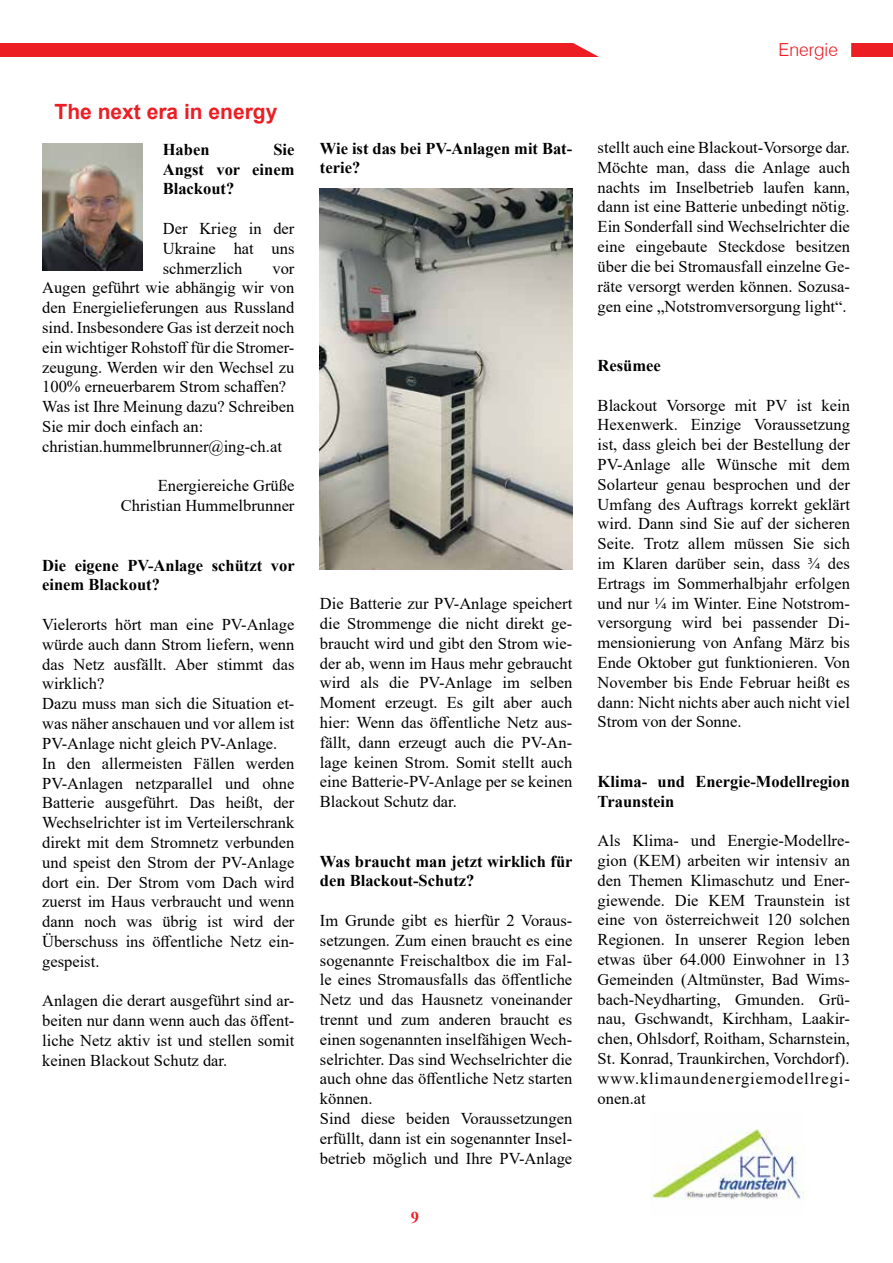
<style>
.page{position:relative;width:893px;height:1263px;background:#fff}
.page>*{position:absolute;margin:0;border:0;box-sizing:border-box;transform-origin:0 0}
.t1{font:700 21px "Arial";color:#ed1d24}
.t2{font:300 18px "Swiss 721 BT";color:#ed1d24}
.t3{font:16.5px/19.8px "Times New Roman";color:#000;text-align:justify}
.t4{font:700 16.5px/19.8px "Times New Roman";color:#000}
.t5{font:700 16.5px "Times New Roman";color:#ed1d24}
</style>
<div class="page">
<div style="left:0;top:43px;width:893px;height:13px;background:#ed1d24"></div>
<div style="left:569px;top:43px;width:282px;height:14px;background:#fff"></div>
<img style="left:650px;top:1129px;width:155px;height:71px">
<img style="left:320px;top:188px;width:252px;height:382px">
<img style="left:42px;top:144px;width:101px;height:127px">
<p class="t1" style="left:55px;top:97px;width:224px">The next era in energy</p>
<p class="t4" style="left:163px;top:139px;width:48px">Haben</p>
<p class="t4" style="left:163px;top:139px;width:133px;text-align:justify;text-indent:111px">Sie Angst vor einem Blackout?</p>
<p class="t3" style="left:163px;top:218px;width:133px">Der Krieg in der Ukraine hat uns schmerzlich</p>
<p class="t3" style="left:42px;top:258px;width:254px;text-align:left;text-indent:230px">vor<br>Augen geführt wie abhängig wir von den Energielieferungen aus Russland sind. Insbesondere Gas ist derzeit noch ein wichtiger Rohstoff für die Stromer&shy;zeugung. Werden wir den Wechsel zu<br>100% erneuerbarem Strom schaffen?<br>Was ist Ihre Meinung dazu? Schreiben<br>Sie mir doch einfach an: christian.hummelbrunner@ing-ch.at</p>
<p class="t3" style="left:121px;top:475px;width:175px;text-align:right">Energiereiche Grüße<br>Christian Hummelbrunner</p>
<p class="t4" style="left:42px;top:555px;width:254px">Die eigene PV-Anlage schützt vor einem Blackout?</p>
<p class="t3" style="left:42px;top:614px;width:254px;text-align:left">Vielerorts hört man eine PV-Anlage würde auch dann Strom liefern, wenn das Netz ausfällt. Aber stimmt das wirklich?<br>Dazu muss man sich die Situation et&shy;was näher anschauen und vor allem ist<br>PV-Anlage nicht gleich PV-Anlage.<br>In den allermeisten Fällen werden<br>PV-Anlagen netzparallel und ohne<br>Batterie ausgeführt. Das heißt, der<br>Wechselrichter ist im Verteilerschrank direkt mit dem Stromnetz verbunden und speist den Strom der PV-Anlage dort ein. Der Strom vom Dach wird zuerst im Haus verbraucht und wenn dann noch was übrig ist wird der<br>Überschuss ins öffentliche Netz ein&shy;gespeist.</p>
<p class="t3" style="left:42px;top:990px;width:254px">Anlagen die derart ausgeführt sind ar&shy;beiten nur dann wenn auch das öffent&shy;liche Netz aktiv ist und stellen somit keinen Blackout Schutz dar.</p>
<p class="t2" style="left:778px;top:39px;width:61px">Energie</p>
<p class="t4" style="left:320px;top:138px;width:254px">Wie ist das bei PV-Anlagen mit Bat&shy;terie?</p>
<p class="t3" style="left:320px;top:593px;width:254px">Die Batterie zur PV-Anlage speichert die Strommenge die nicht direkt ge&shy;braucht wird und gibt den Strom wie&shy;der ab, wenn im Haus mehr gebraucht wird als die PV-Anlage im selben Moment erzeugt. Es gilt aber auch hier: Wenn das öffentliche Netz aus&shy;fällt, dann erzeugt auch die PV-An&shy;lage keinen Strom. Somit stellt auch eine Batterie-PV-Anlage per se keinen Blackout Schutz dar.</p>
<p class="t4" style="left:320px;top:851px;width:254px">Was braucht man jetzt wirklich für den Blackout-Schutz?</p>
<p class="t3" style="left:320px;top:910px;width:254px;text-align:left">Im Grunde gibt es hierfür 2 Voraus&shy;setzungen. Zum einen braucht es eine sogenannte Freischaltbox die im Fal&shy;le eines Stromausfalls das öffentliche Netz und das Hausnetz voneinander trennt und zum anderen braucht es einen sogenannten inselfähigen Wech&shy;selrichter. Das sind Wechselrichter die auch ohne das öffentliche Netz starten können.<br>Sind diese beiden Voraussetzungen erfüllt, dann ist ein sogenannter Insel&shy;betrieb möglich und Ihre PV-Anlage</p>
<p class="t5" style="left:411px;top:1206px;width:10px">9</p>
<p class="t3" style="left:598px;top:137px;width:254px">stellt auch eine Blackout-Vorsorge dar.<br>Möchte man, dass die Anlage auch nachts im Inselbetrieb laufen kann, dann ist eine Batterie unbedingt nötig.<br>Ein Sonderfall sind Wechselrichter die eine eingebaute Steckdose besitzen über die bei Stromausfall einzelne Ge&shy;räte versorgt werden können. Sozusa&shy;gen eine „Notstromversorgung light“.</p>
<p class="t4" style="left:598px;top:355px;width:65px">Resümee</p>
<p class="t3" style="left:598px;top:395px;width:254px">Blackout Vorsorge mit PV ist kein Hexenwerk. Einzige Voraussetzung ist, dass gleich bei der Bestellung der PV-Anlage alle Wünsche mit dem Solarteur genau besprochen und der Umfang des Auftrags korrekt geklärt wird. Dann sind Sie auf der sicheren Seite. Trotz allem müssen Sie sich im Klaren darüber sein, dass ¾ des Ertrags im Sommerhalbjahr erfolgen und nur ¼ im Winter. Eine Notstrom&shy;versorgung wird bei passender Di&shy;mensionierung von Anfang März bis Ende Oktober gut funktionieren. Von November bis Ende Februar heißt es dann: Nicht nichts aber auch nicht viel Strom von der Sonne.</p>
<p class="t4" style="left:598px;top:771px;width:254px">Klima- und Energie-Modellregion<br>Traunstein</p>
<p class="t3" style="left:598px;top:830px;width:254px">Als Klima- und Energie-Modellre&shy;gion (KEM) arbeiten wir intensiv an den Themen Klimaschutz und Ener&shy;giewende. Die KEM Traunstein ist eine von österreichweit 120 solchen Regionen. In unserer Region leben etwas über 64.000 Einwohner in 13<br>Gemeinden (Altmünster, Bad Wims&shy;bach-Neydharting, Gmunden. Grü&shy;nau, Gschwandt, Kirchham, Laakir&shy;chen, Ohlsdorf, Roitham, Scharnstein, St. Konrad, Traunkirchen, Vorchdorf). www.klimaundenergiemodellregi&shy;onen.at</p>
</div>
